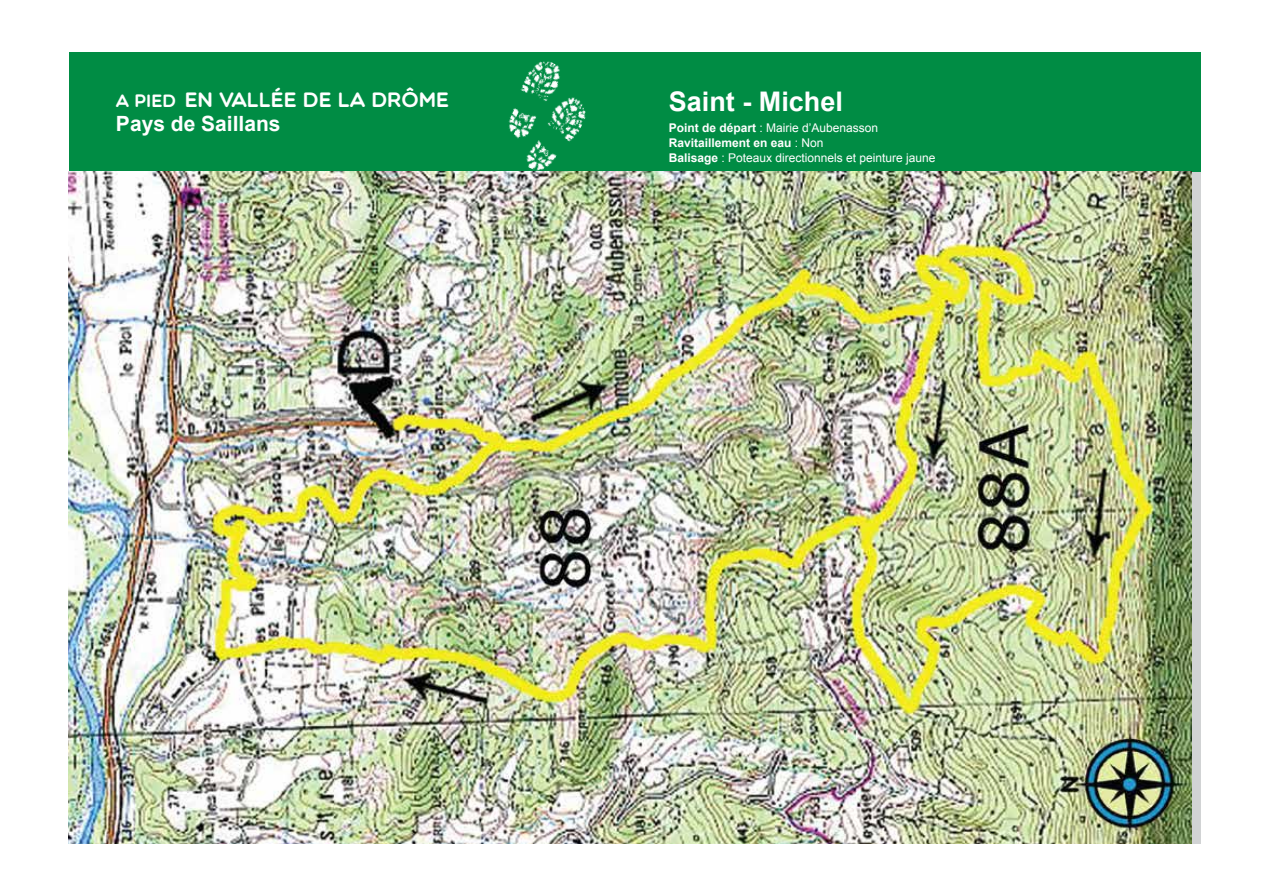
<style>
.page{position:relative;width:1263px;height:893px;background:#fff}
.page>*{position:absolute;margin:0;border:0;box-sizing:border-box;transform-origin:0 0}
.t1{font:700 27px "Arial";color:#fff}
.t2{font:21px "Multicolore";color:#fff}
.t3{font:700 21px "Arial";color:#fff}
.t4{font:12px/15px "Arial";color:#fff}
.s1{font-size:18px}
.s2{font-weight:700}
</style>
<div class="page">
<div style="left:69px;top:53px;width:1131px;height:119px;background:#008c44"></div>
<img style="left:492px;top:61px;width:108px;height:111px">
<img style="left:69px;top:172px;width:1123px;height:672px">
<h2 class="t2" style="left:116px;top:87px;width:335px"><span class="s1">A pied</span> en Vallée de la Drôme</h2>
<h2 class="t3" style="left:116px;top:110px;width:166px">Pays de Saillans</h2>
<h1 class="t1" style="left:669px;top:83px;width:176px">Saint - Michel</h1>
<p class="t4" style="left:669px;top:120px;width:268px"><span class="s2">Point de départ</span> : Mairie d’Aubenasson<br><span class="s2">Ravitaillement en eau</span> : Non<br><span class="s2">Balisage</span> : Poteaux directionnels et peinture jaune</p>
</div>
